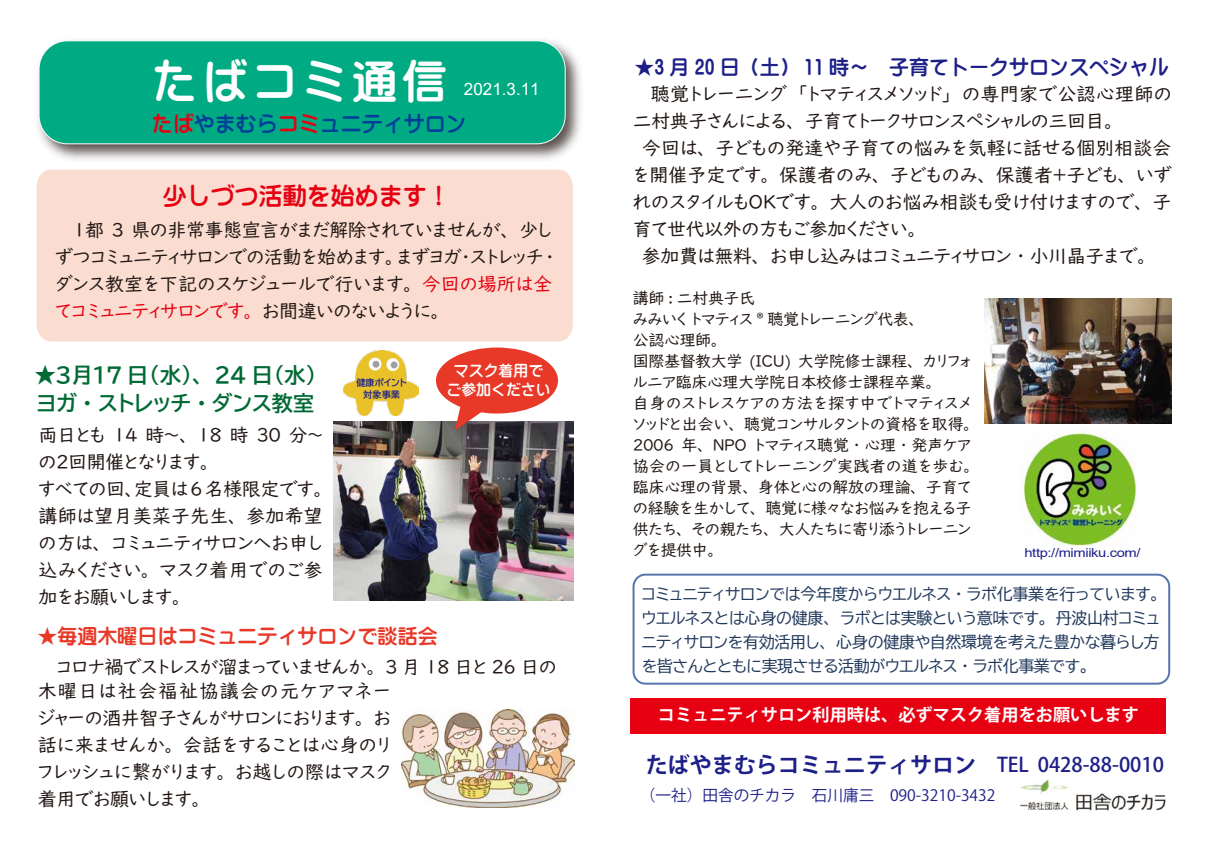
<style>
.page{position:relative;width:1208px;height:859px;background:#fff}
.page>*{position:absolute;margin:0;border:0;box-sizing:border-box;transform-origin:0 0}
.t1{font:45.5px "Yenti EG Extra SJIS";letter-spacing:.1em;color:#fff}
.t2{font:24px "Yenti EG Extra SJIS";color:#e60012}
.t3{font:700 22px "Koz Go Pr 6 N";color:#1d2088}
.t4{font:21px/28px "BIZ UDP Gothic Bold";color:#006934}
.t5{font:21px "Yenti EG Extra SJIS";color:#003f98}
.t6{font:20px "Yenti EG Extra SJIS";color:#1d2088}
.t7{font:20px "Yenti EG Extra SJIS";color:#e83828}
.t8{font:19px/27px "UD Digi Kyokasho NK R";color:#221815}
.t9{font:19px/27px "UD Digi Kyokasho NK R";letter-spacing:-.025em;color:#221815}
.t10{font:700 17.2px "Koz Go Pr 6 N";color:#fff}
.t11{font:17px "Arial";color:#fff}
.t12{font:16px/21px "UD Digi Kyokasho NK R";letter-spacing:-.015em;color:#221815}
.t13{font:16px/24px "BIZ UDP Gothic";letter-spacing:-.025em;color:#233a5d;text-align:justify}
.t14{font:15.6px "Koz Go Pr 6 N";color:#1d2088}
.t15{font:14.9px/19.1px "Yenti EG Extra SJIS";color:#fff;text-align:center}
.t16{font:12.3px "Arial";letter-spacing:-.025em;color:#1d2088;scale:1.19 1}
.t17{font:9.2px/11.2px "BIZ UDP Gothic Bold";color:#1d2088;text-align:center}
.s1{color:#e60012}
.s2{font-family:"Koz Go Pr 6 N"}
.s3{font-weight:500;font-size:20px}
</style>
<div class="page">
<img style="left:1020px;top:779px;width:146px;height:32px">
<img style="left:37px;top:39px;width:544px;height:121px">
<div style="left:39px;top:41px;width:526px;height:103px;background:#00ab84;border-radius:28px"></div>
<div style="left:39px;top:40px;width:527px;height:104px;border:1px solid #fff;border-radius:28px"></div>
<div style="left:37px;top:170px;width:536px;height:172px;background:#faddd0"></div>
<div style="left:630px;top:698px;width:536px;height:36px;background:#e60012"></div>
<img style="left:334px;top:422px;width:239px;height:179px">
<img style="left:343px;top:351px;width:76px;height:65px">
<div style="left:632px;top:574px;width:538px;height:111px;border:2px solid #5576ac;border-radius:12px"></div>
<div style="left:436px;top:348px;width:122px;height:66px;background:#e83828;border-radius:50%"></div>
<svg style="left:455px;top:404px;width:40px;height:27px"></svg>
<img style="left:402px;top:709px;width:173px;height:99px">
<img style="left:1020px;top:429px;width:117px;height:118px">
<img style="left:984px;top:298px;width:187px;height:125px">
<h1 class="t1" style="left:152px;top:59px;width:297px">たばコミ通信</h1>
<p class="t11" style="left:464px;top:78px;width:77px">2021.3.11</p>
<p class="t5" style="left:152px;top:113px;width:317px"><span class="s1">たば</span>やまむら<span class="s1">コミ</span>ュニティサロン</p>
<p class="t2" style="left:163px;top:183px;width:284px">少しづつ活動を始めます !</p>
<p class="t9" style="left:55px;top:217px;width:501px">　　１都 3 県の非常事態宣言がまだ解除されていませんが、少しずつコミュニティサロンでの活動を始めます。まずヨガ・ストレッチ・ダンス教室を下記のスケジュールで行います。<span class="s1">今回の場所は全てコミュニティサロンです。</span>お間違いのないように。</p>
<p class="t4" style="left:35px;top:361px;width:283px">★３月１7 日（水）、 24 日（水）ヨガ・ストレッチ・ダンス教室</p>
<p class="t8" style="left:39px;top:421px;width:286px">両日とも 14 時～、 18 時 30 分～の２回開催となります。<br>すべての回、定員は6名様限定です。講師は望月美菜子先生、参加希望の方は、コミュニティサロンへお申し込みください。マスク着用でのご参加をお願いします。</p>
<p class="t17" style="left:356px;top:377px;width:52px">健康ポイント対象事業</p>
<p class="t15" style="left:446px;top:361px;width:106px">マスク着用でご参加ください</p>
<p class="t7" style="left:38px;top:625px;width:401px">★毎週木曜日はコミュニティサロンで談話会</p>
<p class="t9" style="left:38px;top:678px;width:355px;text-align:justify">木曜日は社会福祉協議会の元ケアマネージャーの酒井智子さんがサロンにおります。お話に来ませんか。会話をすることは心身のリフレッシュに繋がります。お越しの際はマスク着用でお願いします。</p>
<p class="t9" style="left:38px;top:653px;width:520px">　　コロナ禍でストレスが溜まっていませんか。 3 月 18 日と 26 日の</p>
<p class="t6" style="left:634px;top:57px;width:536px">★3 月 20 日（土） 11 時～　子育てトークサロンスペシャル</p>
<p class="t8" style="left:633px;top:81px;width:540px">　　聴覚トレーニング「トマティスメソッド」の専門家で公認心理師の二村典子さんによる、子育てトークサロンスペシャルの三回目。<br>　今回は、子どもの発達や子育ての悩みを気軽に話せる個別相談会を開催予定です。保護者のみ、子どものみ、保護者＋子ども、いずれのスタイルもＯＫです。大人のお悩み相談も受け付けますので、子育て世代以外の方もご参加ください。<br>　参加費は無料、お申し込みはコミュニティサロン・小川晶子まで。</p>
<p class="t12" style="left:633px;top:288px;width:340px">講師 : 二村典子氏<br>みみいく トマティス <span class="s2">®</span> 聴覚トレーニング代表、<br>公認心理師。<br>国際基督教大学 (ICU) 大学院修士課程、カリフォルニア臨床心理大学院日本校修士課程卒業。<br>自身のストレスケアの方法を探す中でトマティスメソッドと出会い、聴覚コンサルタントの資格を取得。<br>2006 年、 NPO トマティス聴覚・心理・発声ケア協会の一員としてトレーニング実践者の道を歩む。臨床心理の背景、身体と心の解放の理論、子育ての経験を生かして、聴覚に様々なお悩みを抱える子供たち、その親たち、大人たちに寄り添うトレーニングを提供中。</p>
<p class="t16" style="left:1024px;top:544px;width:99px">http://mimiiku.com/</p>
<p class="t13" style="left:641px;top:582px;width:519px">コミュニティサロンでは今年度からウエルネス・ラボ化事業を行っています。ウエルネスとは心身の健康、ラボとは実験という意味です。丹波山村コミュニティサロンを有効活用し、心身の健康や自然環境を考えた豊かな暮らし方を皆さんとともに実現させる活動がウエルネス・ラボ化事業です。</p>
<p class="t10" style="left:658px;top:705px;width:482px">コミュニティサロン利用時は、必ずマスク着用をお願いします</p>
<p class="t3" style="left:646px;top:753px;width:519px">たばやまむらコミュニティサロン <span class="s3">TEL 0428-88-0010</span></p>
<p class="t14" style="left:640px;top:786px;width:357px">（一社）田舎のチカラ　石川庸三　090-3210-3432</p>
</div>
